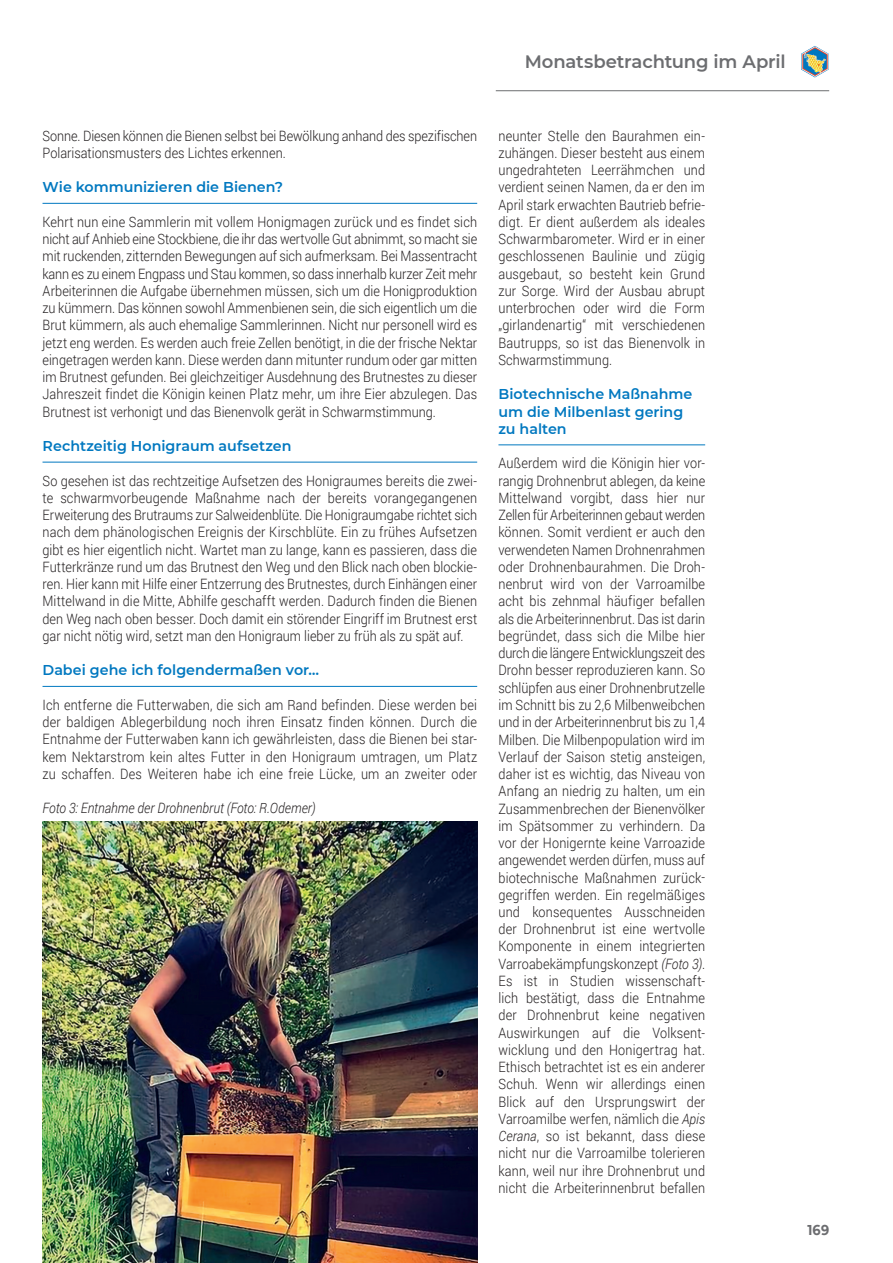
<style>
.page{position:relative;width:893px;height:1263px;background:#fff}
.page>*{position:absolute;margin:0;border:0;box-sizing:border-box;transform-origin:0 0}
.t1{font:600 18px "Montserrat";letter-spacing:-.005em;color:#6c6d70}
.t2{font:300 14.25px/17.2px "Roboto";letter-spacing:.005em;color:#231f20;text-align:justify;scale:.89 1}
.t3{font:600 14.25px/17.2px "Montserrat";letter-spacing:.005em;color:#0078c0}
.t4{font:italic 300 14.25px "Roboto";letter-spacing:.005em;color:#231f20;scale:.89 1}
.t5{font:700 14.25px "Montserrat";color:#6c6d70;scale:.9 1}
.s1{font-style:italic}
</style>
<div class="page">
<hr style="left:496px;top:90px;width:333px;height:1px;background:#6c6d70">
<img style="left:801px;top:46px;width:28px;height:32px">
<hr style="left:43px;top:203px;width:434px;height:1px;background:#0078c0">
<hr style="left:43px;top:462px;width:434px;height:1px;background:#0078c0">
<hr style="left:43px;top:686px;width:434px;height:1px;background:#0078c0">
<hr style="left:498px;top:444px;width:207px;height:1px;background:#0078c0">
<img style="left:43px;top:821px;width:434px;height:442px">
<p class="t1" style="left:525px;top:49px;width:262px">Monatsbetrachtung im April</p>
<p class="t2" style="left:43px;top:126px;width:490px">Sonne. Diesen können die Bienen selbst bei Bewölkung anhand des spezifischen<br>Polarisationsmusters des Lichtes erkennen.</p>
<p class="t3" style="left:43px;top:178px;width:242px">Wie kommunizieren die Bienen?</p>
<p class="t2" style="left:43px;top:213px;width:490px">Kehrt nun eine Sammlerin mit vollem Honigmagen zurück und es findet sich nicht auf Anhieb eine Stockbiene, die ihr das wertvolle Gut abnimmt, so macht sie mit ruckenden, zitternden Bewegungen auf sich aufmerksam. Bei Massentracht kann es zu einem Engpass und Stau kommen, so dass innerhalb kurzer Zeit mehr Arbeiterinnen die Aufgabe übernehmen müssen, sich um die Honigproduktion zu kümmern. Das können sowohl Ammenbienen sein, die sich eigentlich um die Brut kümmern, als auch ehemalige Sammlerinnen. Nicht nur personell wird es jetzt eng werden. Es werden auch freie Zellen benötigt, in die der frische Nektar eingetragen werden kann. Diese werden dann mitunter rundum oder gar mitten im Brutnest gefunden. Bei gleichzeitiger Ausdehnung des Brutnestes zu dieser Jahreszeit findet die Königin keinen Platz mehr, um ihre Eier abzulegen. Das Brutnest ist verhonigt und das Bienenvolk gerät in Schwarmstimmung.</p>
<p class="t3" style="left:43px;top:437px;width:250px">Rechtzeitig Honigraum aufsetzen</p>
<p class="t2" style="left:43px;top:471px;width:490px">So gesehen ist das rechtzeitige Aufsetzen des Honigraumes bereits die zwei&shy;te schwarmvorbeugende Maßnahme nach der bereits vorangegangenen Erweiterung des Brutraums zur Salweidenblüte. Die Honigraumgabe richtet sich nach dem phänologischen Ereignis der Kirschblüte. Ein zu frühes Aufsetzen gibt es hier eigentlich nicht. Wartet man zu lange, kann es passieren, dass die Futterkränze rund um das Brutnest den Weg und den Blick nach oben blockie&shy;ren. Hier kann mit Hilfe einer Entzerrung des Brutnestes, durch Einhängen einer Mittelwand in die Mitte, Abhilfe geschafft werden. Dadurch finden die Bienen den Weg nach oben besser. Doch damit ein störender Eingriff im Brutnest erst gar nicht nötig wird, setzt man den Honigraum lieber zu früh als zu spät auf.</p>
<p class="t3" style="left:43px;top:661px;width:278px">Dabei gehe ich folgendermaßen vor…</p>
<p class="t2" style="left:43px;top:696px;width:490px">Ich entferne die Futterwaben, die sich am Rand befinden. Diese werden bei der baldigen Ablegerbildung noch ihren Einsatz finden können. Durch die Entnahme der Futterwaben kann ich gewährleisten, dass die Bienen bei star&shy;kem Nektarstrom kein altes Futter in den Honigraum umtragen, um Platz zu schaffen. Des Weiteren habe ich eine freie Lücke, um an zweiter oder</p>
<p class="t4" style="left:43px;top:798px;width:308px">Foto 3: Entnahme der Drohnenbrut (Foto: R.Odemer)</p>
<p class="t2" style="left:498px;top:126px;width:234px">neunter Stelle den Baurahmen ein&shy;zuhängen. Dieser besteht aus einem ungedrahteten Leerrähmchen und verdient seinen Namen, da er den im April stark erwachten Bautrieb befrie&shy;digt. Er dient außerdem als ideales Schwarmbarometer. Wird er in einer geschlossenen Baulinie und zügig ausgebaut, so besteht kein Grund zur Sorge. Wird der Ausbau abrupt unterbrochen oder wird die Form „girlandenartig“ mit verschiedenen Bautrupps, so ist das Bienenvolk in Schwarmstimmung.</p>
<p class="t3" style="left:498px;top:385px;width:195px">Biotechnische Maßnahme um die Milbenlast gering zu halten</p>
<p class="t2" style="left:498px;top:454px;width:234px">Außerdem wird die Königin hier vor&shy;rangig Drohnenbrut ablegen, da keine Mittelwand vorgibt, dass hier nur Zellen für Arbeiterinnen gebaut werden können. Somit verdient er auch den verwendeten Namen Drohnenrahmen oder Drohnenbaurahmen. Die Droh&shy;nenbrut wird von der Varroamilbe acht bis zehnmal häufiger befallen als die Arbeiterinnenbrut. Das ist darin begründet, dass sich die Milbe hier durch die längere Entwicklungszeit des Drohn besser reproduzieren kann. So schlüpfen aus einer Drohnenbrutzelle im Schnitt bis zu 2,6 Milbenweibchen und in der Arbeiterinnenbrut bis zu 1,4<br>Milben. Die Milbenpopulation wird im Verlauf der Saison stetig ansteigen, daher ist es wichtig, das Niveau von Anfang an niedrig zu halten, um ein Zusammenbrechen der Bienenvölker im Spätsommer zu verhindern. Da vor der Honigernte keine Varroazide angewendet werden dürfen, muss auf biotechnische Maßnahmen zurück&shy;gegriffen werden. Ein regelmäßiges und konsequentes Ausschneiden der Drohnenbrut ist eine wertvolle Komponente in einem integrierten Varroabekämpfungskonzept <span class="s1">(Foto 3)</span>.<br>Es ist in Studien wissenschaft&shy;lich bestätigt, dass die Entnahme der Drohnenbrut keine negativen Auswirkungen auf die Volksent&shy;wicklung und den Honigertrag hat.<br>Ethisch betrachtet ist es ein anderer Schuh. Wenn wir allerdings einen Blick auf den Ursprungswirt der Varroamilbe werfen, nämlich die <span class="s1">Apis Cerana</span>, so ist bekannt, dass diese nicht nur die Varroamilbe tolerieren kann, weil nur ihre Drohnenbrut und nicht die Arbeiterinnenbrut befallen</p>
<p class="t5" style="left:807px;top:1219px;width:26px">169</p>
</div>
